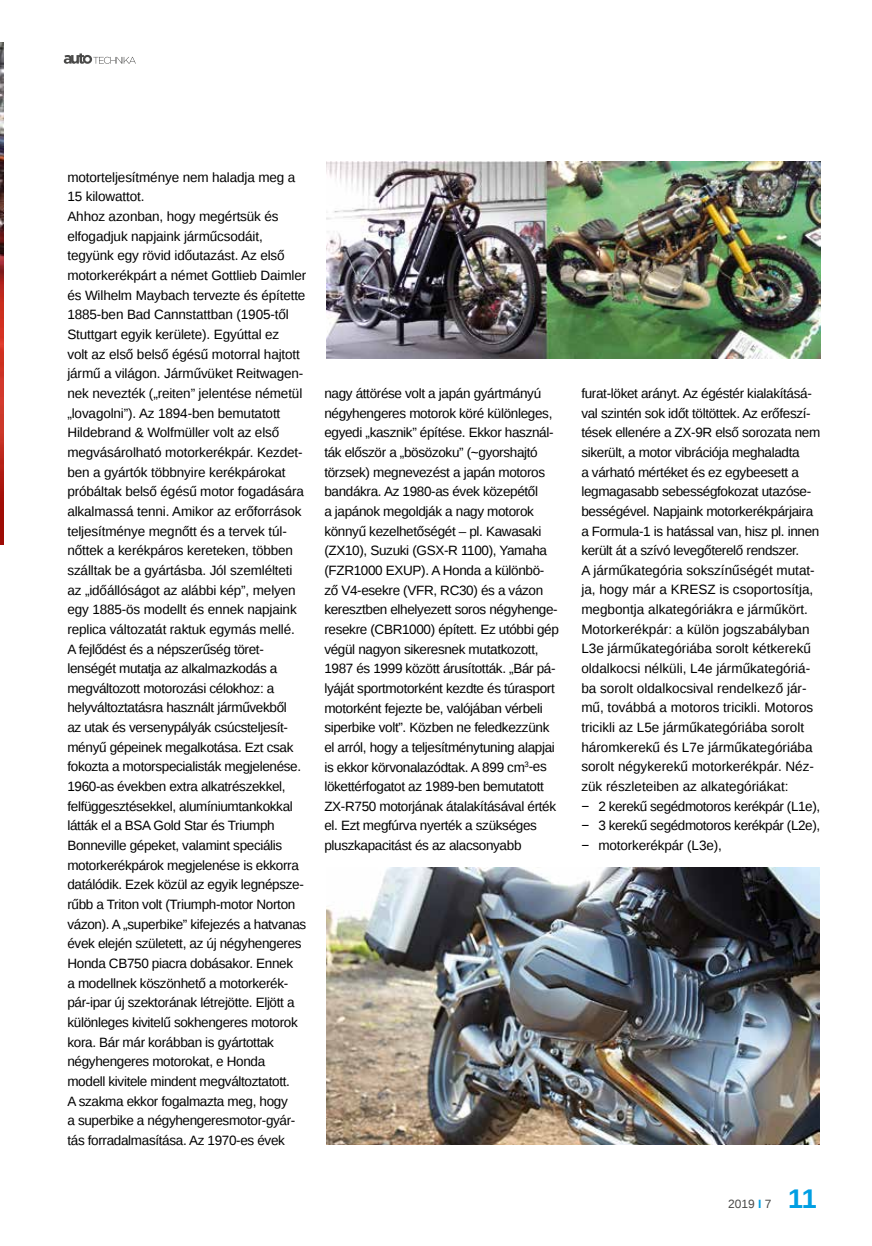
<style>
.page{position:relative;width:872px;height:1246px;background:#fff}
.page>*{position:absolute;margin:0;border:0;box-sizing:border-box;transform-origin:0 0}
.t1{font:700 27px "Liberation Sans";color:#009fe3}
.t2{font:13.5px/19.6px "Liberation Sans";letter-spacing:-.025em;color:#000}
.t3{font:13.5px/19.6px "Liberation Sans";color:#000}
.t4{font:12px "Liberation Sans";color:#4a4a49}
.s1{font-weight:700;color:#009fe3}
</style>
<div class="page">
<svg style="left:64px;top:53px;width:72px;height:11px"></svg>
<img style="left:0;top:42px;width:4px;height:381px">
<svg style="left:0;top:423px;width:4px;height:122px"></svg>
<img style="left:327px;top:162px;width:493px;height:196px">
<img style="left:327px;top:868px;width:492px;height:276px">
<p class="t2" style="left:67px;top:168px;width:240px">motorteljesítménye nem haladja meg a 15 kilowattot.<br>Ahhoz azonban, hogy megértsük és elfogadjuk napjaink járműcsodáit, tegyünk egy rövid időutazást. Az első motorkerékpárt a német Gottlieb Daimler és Wilhelm Maybach tervezte és építette 1885-ben Bad Cannstattban (1905-től Stuttgart egyik kerülete). Egyúttal ez<br>volt az első belső égésű motorral hajtott jármű a világon. Járművüket Reitwagen&shy;nek nevezték („reiten” jelentése németül „lovagolni”). Az 1894-ben bemutatott Hildebrand &amp; Wolfmüller volt az első megvásárolható motorkerékpár. Kezdet&shy;ben a gyártók többnyire kerékpárokat próbáltak belső égésű motor fogadására alkalmassá tenni. Amikor az erőforrások teljesítménye megnőtt és a tervek túl&shy;nőttek a kerékpáros kereteken, többen szálltak be a gyártásba. Jól szemlélteti az „időállóságot az alábbi kép”, melyen egy 1885-ös modellt és ennek napjaink replica változatát raktuk egymás mellé.<br>A fejlődést és a népszerűség töret&shy;lenségét mutatja az alkalmazkodás a megváltozott motorozási célokhoz: a helyváltoztatásra használt járművekből<br>az utak és versenypályák csúcsteljesít&shy;ményű gépeinek megalkotása. Ezt csak fokozta a motorspecialisták megjelenése.<br>1960-as években extra alkatrészekkel, felfüggesztésekkel, alumíniumtankokkal látták el a BSA Gold Star és Triumph Bonneville gépeket, valamint speciális motorkerékpárok megjelenése is ekkorra datálódik. Ezek közül az egyik legnépsze&shy;rűbb a Triton volt (Triumph-motor Norton vázon). A „superbike” kifejezés a hatvanas évek elején született, az új négyhengeres Honda CB750 piacra dobásakor. Ennek<br>a modellnek köszönhető a motorkerék&shy;pár-ipar új szektorának létrejötte. Eljött a különleges kivitelű sokhengeres motorok kora. Bár már korábban is gyártottak négyhengeres motorokat, e Honda modell kivitele mindent megváltoztatott.<br>A szakma ekkor fogalmazta meg, hogy<br>a superbike a négyhengeresmotor-gyár&shy;tás forradalmasítása. Az 1970-es évek</p>
<p class="t2" style="left:324px;top:384px;width:236px">nagy áttörése volt a japán gyártmányú négyhengeres motorok köré különleges, egyedi „kasznik” építése. Ekkor használ&shy;ták először a „bösözoku” (~gyorshajtó törzsek) megnevezést a japán motoros bandákra. Az 1980-as évek közepétől<br>a japánok megoldják a nagy motorok könnyű kezelhetőségét – pl. Kawasaki (ZX10), Suzuki (GSX-R 1100), Yamaha (FZR1000 EXUP). A Honda a különbö&shy;ző V4-esekre (VFR, RC30) és a vázon keresztben elhelyezett soros négyhenge&shy;resekre (CBR1000) épített. Ez utóbbi gép végül nagyon sikeresnek mutatkozott, 1987 és 1999 között árusították. „Bár pá&shy;lyáját sportmotorként kezdte és túrasport motorként fejezte be, valójában vérbeli siperbike volt”. Közben ne feledkezzünk el arról, hogy a teljesítménytuning alapjai is ekkor körvonalazódtak. A 899 cm<sup>3</sup>-es lökettérfogatot az 1989-ben bemutatott ZX-R750 motorjának átalakításával érték el. Ezt megfúrva nyerték a szükséges pluszkapacitást és az alacsonyabb</p>
<p class="t3" style="left:581px;top:384px;width:240px">furat-löket arányt. Az égéstér kialakításá&shy;val szintén sok időt töltöttek. Az erőfeszí&shy;tések ellenére a ZX-9R első sorozata nem sikerült, a motor vibrációja meghaladta<br>a várható mértéket és ez egybeesett a legmagasabb sebességfokozat utazóse&shy;bességével. Napjaink motorkerékpárjaira a Formula-1 is hatással van, hisz pl. innen került át a szívó levegőterelő rendszer.<br>A járműkategória sokszínűségét mutat&shy;ja, hogy már a KRESZ is csoportosítja, megbontja alkategóriákra e járműkört.<br>Motorkerékpár: a külön jogszabályban L3e járműkategóriába sorolt kétkerekű oldalkocsi nélküli, L4e járműkategóriá&shy;ba sorolt oldalkocsival rendelkező jár&shy;mű, továbbá a motoros tricikli. Motoros tricikli az L5e járműkategóriába sorolt háromkerekű és L7e járműkategóriába sorolt négykerekű motorkerékpár. Néz&shy;zük részleteiben az alkategóriákat:<br>− 2 kerekű segédmotoros kerékpár (L1e), − 3 kerekű segédmotoros kerékpár (L2e), − motorkerékpár (L3e),</p>
<p class="t4" style="left:728px;top:1197px;width:45px">2019 <span class="s1">I</span> 7</p>
<h1 class="t1" style="left:788px;top:1180px;width:30px">11</h1>
</div>
